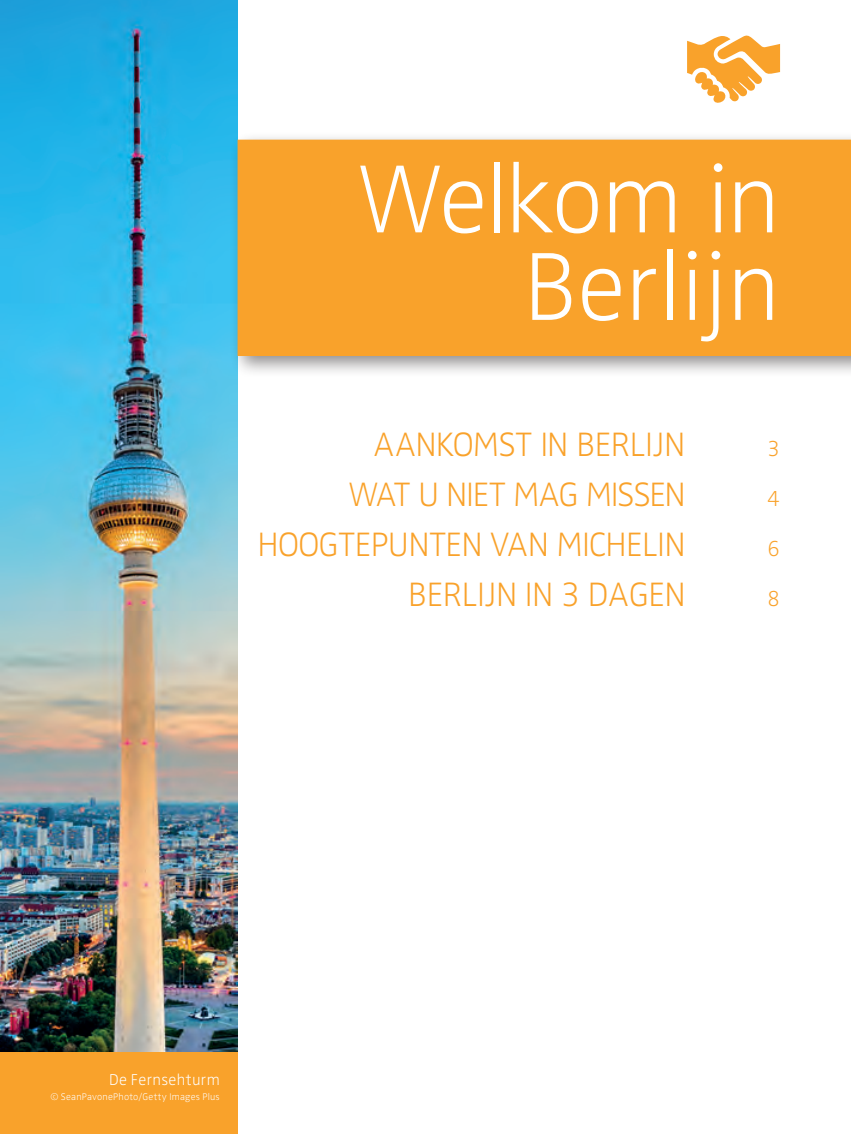
<style>
.page{position:relative;width:851px;height:1134px;background:#fff}
.page>*{position:absolute;margin:0;border:0;box-sizing:border-box;transform-origin:0 0}
.t1{font:100px/87.5px "Zwo w 1";letter-spacing:-.005em;color:#fff;text-align:right}
.t2{font:35px "Zwo w 1";letter-spacing:-.02em;color:#f9a22b}
.t3{font:35px "Zwo w 1";letter-spacing:-.04em;color:#f9a22b}
.t4{font:22.5px "Zwo w 1";color:#f9a22b}
.t5{font:16.25px "Zwo w 1";letter-spacing:.02em;color:#fff}
.t6{font:10px "Zwo w 1";letter-spacing:.02em;color:#fff}
</style>
<div class="page">
<img style="left:0;top:0;width:237px;height:1052px">
<div style="left:0;top:1052px;width:237px;height:82px;background:#f9a22b"></div>
<div style="left:230px;top:131px;width:620px;height:248px;background:#231f20;opacity:.5"></div>
<div style="left:237px;top:140px;width:613px;height:216px;background:#f9a22b"></div>
<svg style="left:687px;top:35px;width:93px;height:68px"></svg>
<h1 class="t1" style="left:356px;top:155px;width:425px">Welkom in<br>Berlijn</h1>
<p class="t2" style="left:373px;top:425px;width:314px">AANKOMST IN BERLIJN</p>
<p class="t4" style="left:767px;top:436px;width:14px">3</p>
<p class="t3" style="left:348px;top:475px;width:339px">WAT U NIET MAG MISSEN</p>
<p class="t4" style="left:767px;top:486px;width:14px">4</p>
<p class="t2" style="left:257px;top:525px;width:429px">HOOGTEPUNTEN VAN MICHELIN</p>
<p class="t4" style="left:767px;top:536px;width:14px">6</p>
<p class="t2" style="left:408px;top:575px;width:279px">BERLIJN IN 3 DAGEN</p>
<p class="t4" style="left:767px;top:586px;width:14px">8</p>
<p class="t5" style="left:109px;top:1070px;width:112px">De Fernsehturm</p>
<p class="t6" style="left:50px;top:1091px;width:171px">© SeanPavonePhoto/Getty Images Plus</p>
</div>
